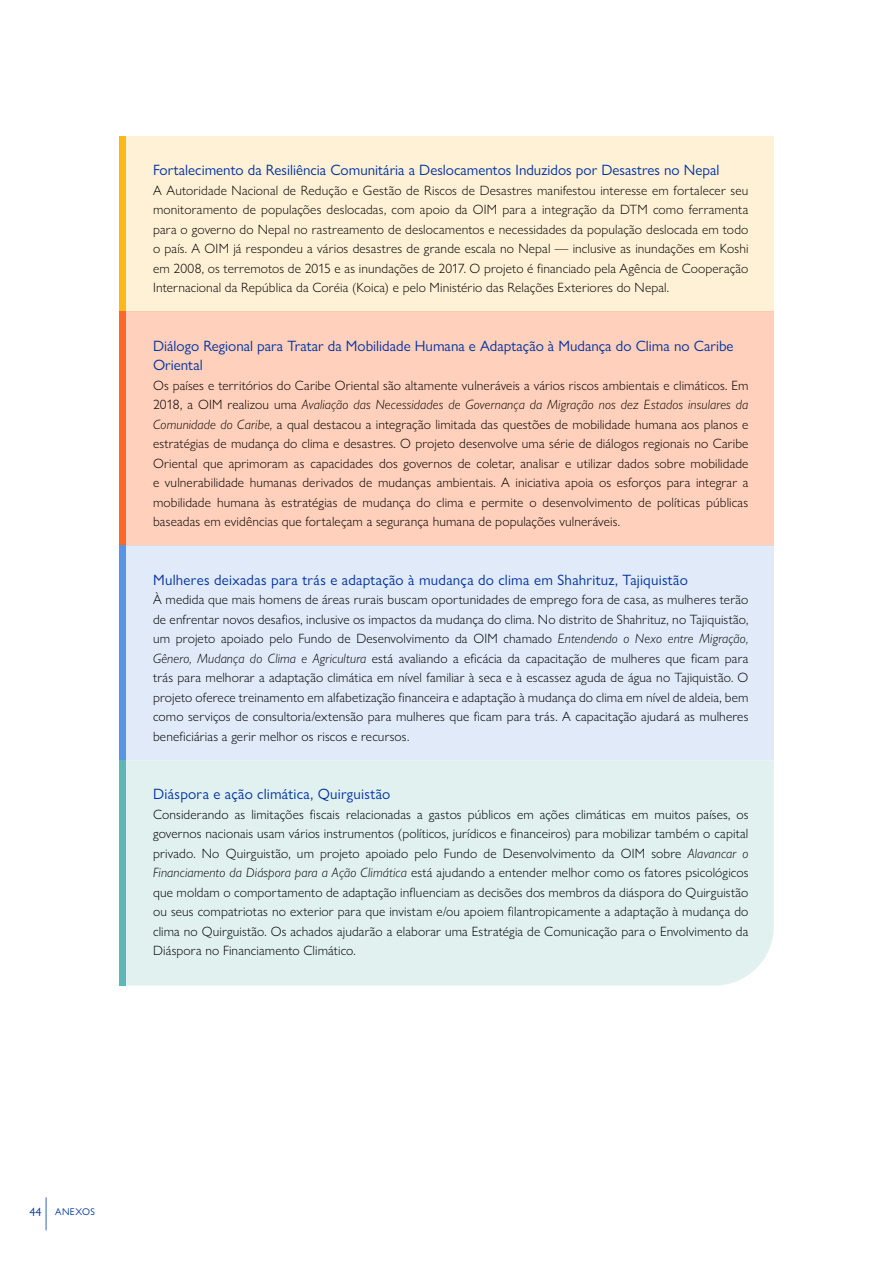
<style>
.page{position:relative;width:893px;height:1263px;background:#fff}
.page>*{position:absolute;margin:0;border:0;box-sizing:border-box;transform-origin:0 0}
.t1{font:36px "Gill Sans Nova";color:#0033a0;scale:.33 1}
.t2{font:15px/19.5px "Gill Sans Nova";letter-spacing:.005em;color:#0033a0}
.t3{font:300 13.5px/19.5px "Gill Sans Nova";letter-spacing:.01em;color:#000;text-align:justify}
.t4{font:9.75px "Gill Sans Nova";letter-spacing:.04em;color:#0033a0}
.s1{font-style:italic}
.s2{font-size:12px}
</style>
<div class="page">
<div style="left:119px;top:136px;width:655px;height:176px;background:#fff1d5"></div>
<div style="left:119px;top:136px;width:7px;height:176px;background:#ffb81c"></div>
<div style="left:119px;top:312px;width:655px;height:234px;background:#ffd0bb"></div>
<div style="left:119px;top:546px;width:655px;height:214px;background:#e1eaf9"></div>
<div style="left:126px;top:760px;width:648px;height:225px;background:#e1f1f0"></div>
<div style="left:119px;top:312px;width:7px;height:234px;background:#ff6724"></div>
<div style="left:119px;top:546px;width:7px;height:214px;background:#5b92e5"></div>
<div style="left:119px;top:760px;width:7px;height:225px;background:#5cb8b2"></div>
<p class="t2" style="left:153px;top:160px;width:568px">Fortalecimento da Resiliência Comunitária a Deslocamentos Induzidos por Desastres no Nepal</p>
<p class="t3" style="left:153px;top:180px;width:597px">A Autoridade Nacional de Redução e Gestão de Riscos de Desastres manifestou interesse em fortalecer seu monitoramento de populações deslocadas, com apoio da OIM para a integração da DTM como ferramenta para o governo do Nepal no rastreamento de deslocamentos e necessidades da população deslocada em todo o país. A OIM já respondeu a vários desastres de grande escala no Nepal — inclusive as inundações em Koshi em 2008, os terremotos de 2015 e as inundações de 2017. O projeto é financiado pela Agência de Cooperação Internacional da República da Coréia (Koica) e pelo Ministério das Relações Exteriores do Nepal.</p>
<p class="t2" style="left:153px;top:336px;width:582px">Diálogo Regional para Tratar da Mobilidade Humana e Adaptação à Mudança do Clima no Caribe<br>Oriental</p>
<p class="t3" style="left:153px;top:375px;width:597px">Os países e territórios do Caribe Oriental são altamente vulneráveis a vários riscos ambientais e climáticos. Em 2018, a OIM realizou uma <span class="s1">Avaliação das Necessidades de Governança da Migração nos dez Estados insulares da Comunidade do Caribe,</span> a qual destacou a integração limitada das questões de mobilidade humana aos planos e estratégias de mudança do clima e desastres. O projeto desenvolve uma série de diálogos regionais no Caribe Oriental que aprimoram as capacidades dos governos de coletar, analisar e utilizar dados sobre mobilidade e vulnerabilidade humanas derivados de mudanças ambientais. A iniciativa apoia os esforços para integrar a mobilidade humana às estratégias de mudança do clima e permite o desenvolvimento de políticas públicas baseadas em evidências que fortaleçam a segurança humana de populações vulneráveis.</p>
<p class="t2" style="left:153px;top:570px;width:536px">Mulheres deixadas para trás e adaptação à mudança do clima em Shahrituz, Tajiquistão</p>
<p class="t3" style="left:153px;top:590px;width:597px">À medida que mais homens de áreas rurais buscam oportunidades de emprego fora de casa, as mulheres terão de enfrentar novos desafios, inclusive os impactos da mudança do clima. No distrito de Shahrituz, no Tajiquistão, um projeto apoiado pelo Fundo de Desenvolvimento da OIM chamado <span class="s1">Entendendo o Nexo entre Migração, Gênero, Mudança do Clima e Agricultura</span> está avaliando a eficácia da capacitação de mulheres que ficam para trás para melhorar a adaptação climática em nível familiar à seca e à escassez aguda de água no Tajiquistão. O projeto oferece treinamento em alfabetização financeira e adaptação à mudança do clima em nível de aldeia, bem como serviços de consultoria/extensão para mulheres que ficam para trás. A capacitação ajudará as mulheres beneficiárias a gerir melhor os riscos e recursos.</p>
<p class="t2" style="left:153px;top:784px;width:239px">Diáspora e ação climática, Quirguistão</p>
<p class="t3" style="left:153px;top:804px;width:597px">Considerando as limitações fiscais relacionadas a gastos públicos em ações climáticas em muitos países, os governos nacionais usam vários instrumentos (políticos, jurídicos e financeiros) para mobilizar também o capital privado. No Quirguistão, um projeto apoiado pelo Fundo de Desenvolvimento da OIM sobre <span class="s1">Alavancar o Financiamento da Diáspora para a Ação Climática</span> está ajudando a entender melhor como os fatores psicológicos que moldam o comportamento de adaptação influenciam as decisões dos membros da diáspora do Quirguistão ou seus compatriotas no exterior para que invistam e/ou apoiem filantropicamente a adaptação à mudança do clima no Quirguistão. Os achados ajudarão a elaborar uma Estratégia de Comunicação para o Envolvimento da Diáspora no Financiamento Climático.</p>
<h1 class="t1" style="left:45px;top:1187px;width:10px">|</h1>
<p class="t4" style="left:29px;top:1206px;width:67px"><span class="s2">44</span> ANEXOS</p>
</div>
